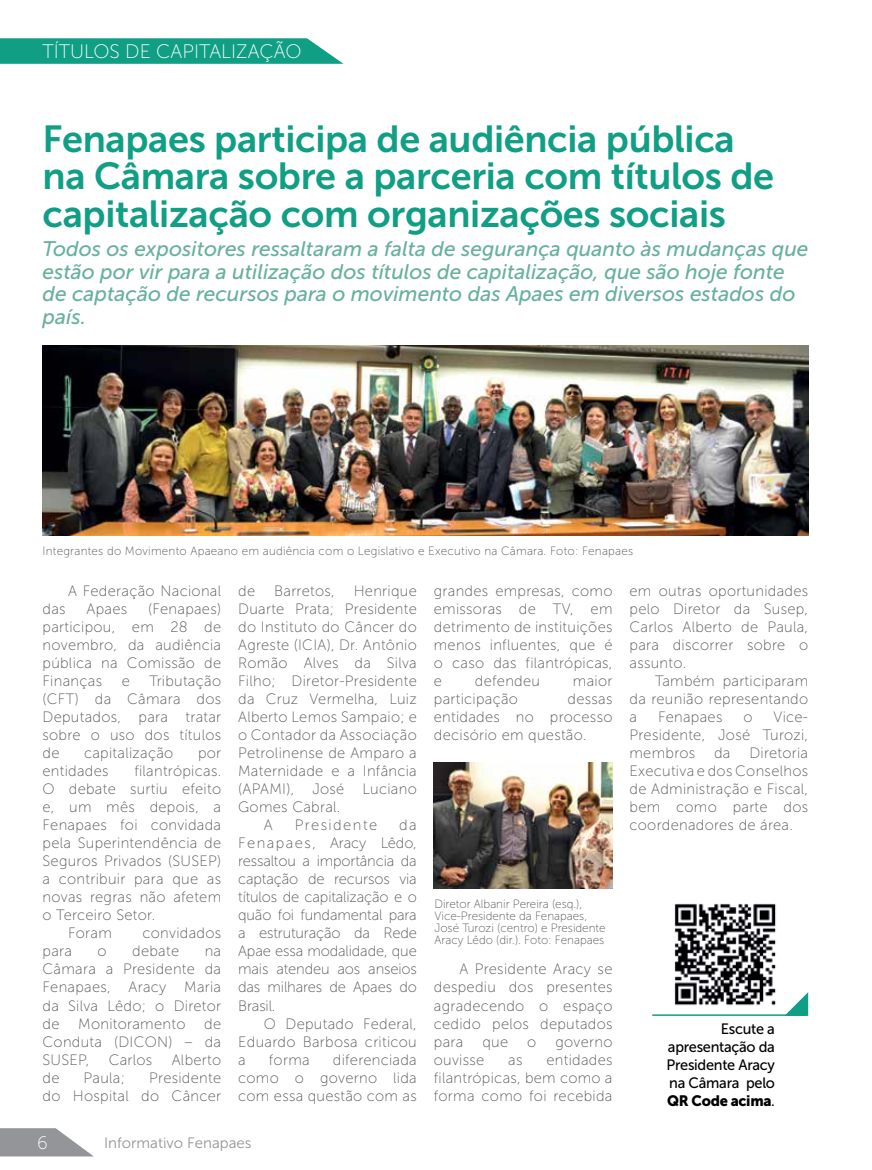
<style>
.page{position:relative;width:872px;height:1170px;background:#fff}
.page>*{position:absolute;margin:0;border:0;box-sizing:border-box;transform-origin:0 0}
.t1{font:37.5px/37.5px "Museo Sans 700";letter-spacing:-.01em;color:#109f84}
.t2{font:italic 21px/22.5px "Museo Sans 500";color:#67b19c}
.t3{font:19.5px "Museo Sans 100";color:#fff}
.t4{font:18px "Museo Sans 100";color:#fff}
.t5{font:15px/18px "Museo Sans 100";letter-spacing:.02em;color:#58595b;text-align:justify}
.t6{font:15px/18px "Museo Sans 500";letter-spacing:-.02em;color:#000;text-align:justify}
.t7{font:15px "Museo Sans 300";color:#939598}
.t8{font:15px "Museo Sans 900";letter-spacing:-.02em;color:#000}
.t9{font:15px "Museo Sans 100";letter-spacing:.1em;color:#58595b}
.t10{font:12px/12px "Museo Sans 100";color:#58595b}
.t11{font:12px "Museo Sans 100";letter-spacing:.02em;color:#58595b}
.s1{font-family:"Museo Sans 500"}
</style>
<div class="page">
<svg style="left:0;top:38px;width:343px;height:26px;background:#20a58c"></svg>
<img style="left:43px;top:345px;width:765px;height:190px">
<img style="left:434px;top:762px;width:178px;height:126px">
<img style="left:674px;top:903px;width:102px;height:103px">
<svg style="left:786px;top:992px;width:22px;height:23px"></svg>
<hr style="left:652px;top:1014px;width:154px;height:1px;background:#109f84">
<svg style="left:0;top:1128px;width:93px;height:28px"></svg>
<h3 class="t3" style="left:43px;top:41px;width:261px">TÍTULOS DE CAPITALIZAÇÃO</h3>
<h1 class="t1" style="left:43px;top:120px;width:733px">Fenapaes participa de audiência pública na Câmara sobre a parceria com títulos de capitalização com organizações sociais</h1>
<h2 class="t2" style="left:43px;top:238px;width:767px">Todos os expositores ressaltaram a falta de segurança quanto às mudanças que estão por vir para a utilização dos títulos de capitalização, que são hoje fonte de captação de recursos para o movimento das Apaes em diversos estados do país.</h2>
<p class="t11" style="left:43px;top:544px;width:592px">Integrantes do Movimento Apaeano em audiência com o Legislativo e Executivo na Câmara. Foto: Fenapaes</p>
<p class="t5" style="left:68px;top:582px;width:155px">A Federação Nacional</p>
<p class="t5" style="left:43px;top:600px;width:180px;text-indent:105px">(Fenapaes) participou, em 28 de novembro, da audiência pública na Comissão de Finanças</p>
<p class="t5" style="left:43px;top:600px;width:25px">das</p>
<p class="t5" style="left:86px;top:600px;width:42px">Apaes</p>
<p class="t5" style="left:43px;top:672px;width:180px;text-indent:107px">Tributação (CFT) da Câmara dos Deputados, para tratar sobre o uso dos títulos de</p>
<p class="t5" style="left:122px;top:672px;width:10px">e</p>
<p class="t5" style="left:84px;top:744px;width:91px">capitalização</p>
<p class="t5" style="left:198px;top:744px;width:25px">por</p>
<p class="t5" style="left:43px;top:762px;width:68px">entidades</p>
<p class="t5" style="left:134px;top:762px;width:88px">filantrópicas.</p>
<p class="t5" style="left:43px;top:780px;width:180px">O debate surtiu efeito</p>
<p class="t5" style="left:43px;top:798px;width:180px">e, um mês depois, a</p>
<p class="t5" style="left:43px;top:816px;width:180px">Fenapaes foi convidada</p>
<p class="t5" style="left:43px;top:834px;width:180px">pela Superintendência de</p>
<p class="t5" style="left:43px;top:852px;width:180px">Seguros Privados (SUSEP)</p>
<p class="t5" style="left:43px;top:870px;width:180px">a contribuir para que as</p>
<p class="t5" style="left:43px;top:888px;width:180px">novas regras não afetem</p>
<p class="t5" style="left:43px;top:906px;width:114px">o Terceiro Setor.</p>
<p class="t5" style="left:68px;top:924px;width:45px">Foram</p>
<p class="t5" style="left:142px;top:924px;width:80px">convidados</p>
<p class="t5" style="left:43px;top:942px;width:31px">para</p>
<p class="t5" style="left:98px;top:942px;width:11px">o</p>
<p class="t5" style="left:132px;top:942px;width:48px">debate</p>
<p class="t5" style="left:43px;top:942px;width:180px;text-indent:162px">na Câmara a Presidente da Fenapaes, Aracy Maria da Silva Lêdo; o Diretor de</p>
<p class="t5" style="left:43px;top:1014px;width:180px;text-indent:162px">de Conduta (DICON) – da SUSEP,</p>
<p class="t5" style="left:78px;top:1014px;width:109px">Monitoramento</p>
<p class="t5" style="left:109px;top:1050px;width:45px">Carlos</p>
<p class="t5" style="left:172px;top:1050px;width:51px">Alberto</p>
<p class="t5" style="left:43px;top:1068px;width:18px">de</p>
<p class="t5" style="left:84px;top:1068px;width:43px">Paula;</p>
<p class="t5" style="left:43px;top:1068px;width:180px;text-align:right">Presidente<br>do Hospital do Câncer</p>
<p class="t5" style="left:238px;top:582px;width:18px">de</p>
<p class="t5" style="left:274px;top:582px;width:62px">Barretos,</p>
<p class="t5" style="left:354px;top:582px;width:65px">Henrique</p>
<p class="t5" style="left:238px;top:600px;width:180px">Duarte Prata; Presidente</p>
<p class="t5" style="left:238px;top:618px;width:180px">do Instituto do Câncer do</p>
<p class="t5" style="left:238px;top:636px;width:180px">Agreste (ICIA), Dr. Antônio</p>
<p class="t5" style="left:238px;top:654px;width:180px">Romão Alves da Silva</p>
<p class="t5" style="left:238px;top:672px;width:180px">Filho; Diretor-Presidente</p>
<p class="t5" style="left:238px;top:690px;width:180px">da Cruz Vermelha, Luiz</p>
<p class="t5" style="left:238px;top:708px;width:180px">Alberto Lemos Sampaio; e</p>
<p class="t5" style="left:238px;top:726px;width:180px">o Contador da Associação</p>
<p class="t5" style="left:238px;top:744px;width:180px">Petrolinense de Amparo a</p>
<p class="t5" style="left:238px;top:762px;width:180px">Maternidade e a Infância</p>
<p class="t5" style="left:238px;top:780px;width:180px">(APAMI), José Luciano</p>
<p class="t5" style="left:238px;top:798px;width:104px">Gomes Cabral.</p>
<p class="t5" style="left:264px;top:816px;width:10px">A</p>
<p class="t9" style="left:295px;top:817px;width:84px">Presidente</p>
<p class="t5" style="left:238px;top:816px;width:180px;text-indent:161px">da Fenapaes, Aracy Lêdo, ressaltou a importância da captação de recursos via títulos de capitalização e o quão foi fundamental para a estruturação da Rede Apae essa modalidade, que mais atendeu aos anseios das milhares de Apaes do Brasil.</p>
<p class="t5" style="left:238px;top:1014px;width:180px;text-indent:26px">O Deputado Federal, Eduardo Barbosa criticou a</p>
<p class="t5" style="left:238px;top:1050px;width:180px;text-indent:95px">diferenciada como o governo lida com essa questão com as</p>
<p class="t5" style="left:269px;top:1050px;width:42px">forma</p>
<p class="t4" style="left:37px;top:1133px;width:12px">6</p>
<p class="t7" style="left:104px;top:1134px;width:149px">Informativo Fenapaes</p>
<p class="t5" style="left:434px;top:582px;width:180px">grandes empresas, como emissoras de TV, em detrimento de instituições menos influentes, que é o caso das filantrópicas, e</p>
<p class="t5" style="left:475px;top:672px;width:67px">defendeu</p>
<p class="t5" style="left:573px;top:672px;width:41px">maior</p>
<p class="t5" style="left:434px;top:690px;width:86px">participação</p>
<p class="t5" style="left:434px;top:690px;width:180px;text-indent:134px">dessas entidades no processo decisório em questão.</p>
<p class="t5" style="left:629px;top:582px;width:180px">em outras oportunidades pelo Diretor da Susep, Carlos Alberto de Paula, para discorrer sobre o assunto.</p>
<p class="t5" style="left:629px;top:672px;width:180px;text-indent:26px">Também participaram da reunião representando a</p>
<p class="t5" style="left:629px;top:708px;width:180px;text-indent:144px">Vice-Presidente, José Turozi, membros</p>
<p class="t5" style="left:658px;top:708px;width:66px">Fenapaes</p>
<p class="t5" style="left:743px;top:708px;width:11px">o</p>
<p class="t5" style="left:629px;top:744px;width:180px;text-indent:120px">Diretoria Executiva e dos Conselhos de Administração e Fiscal, bem como parte dos coordenadores de área.</p>
<p class="t5" style="left:714px;top:744px;width:18px">da</p>
<p class="t10" style="left:434px;top:897px;width:173px">Diretor Albanir Pereira (esq.), Vice-Presidente da Fenapaes, José Turozi (centro) e Presidente Aracy Lêdo (dir.). Foto: Fenapaes</p>
<p class="t5" style="left:434px;top:960px;width:180px;text-indent:26px">A Presidente Aracy se despediu dos presentes agradecendo o espaço cedido pelos deputados para</p>
<p class="t5" style="left:482px;top:1032px;width:27px">que</p>
<p class="t5" style="left:527px;top:1032px;width:11px">o</p>
<p class="t5" style="left:555px;top:1032px;width:59px">governo</p>
<p class="t5" style="left:434px;top:1050px;width:52px">ouvisse</p>
<p class="t5" style="left:508px;top:1050px;width:16px">as</p>
<p class="t5" style="left:434px;top:1050px;width:180px;text-indent:113px">entidades filantrópicas, bem como a forma como foi recebida</p>
<p class="t6" style="left:666px;top:1019px;width:110px;text-indent:54px">Escute a apresentação da Presidente Aracy na Câmara pelo</p>
<p class="t8" style="left:667px;top:1092px;width:109px">QR Code acima<span class="s1">.</span></p>
</div>
